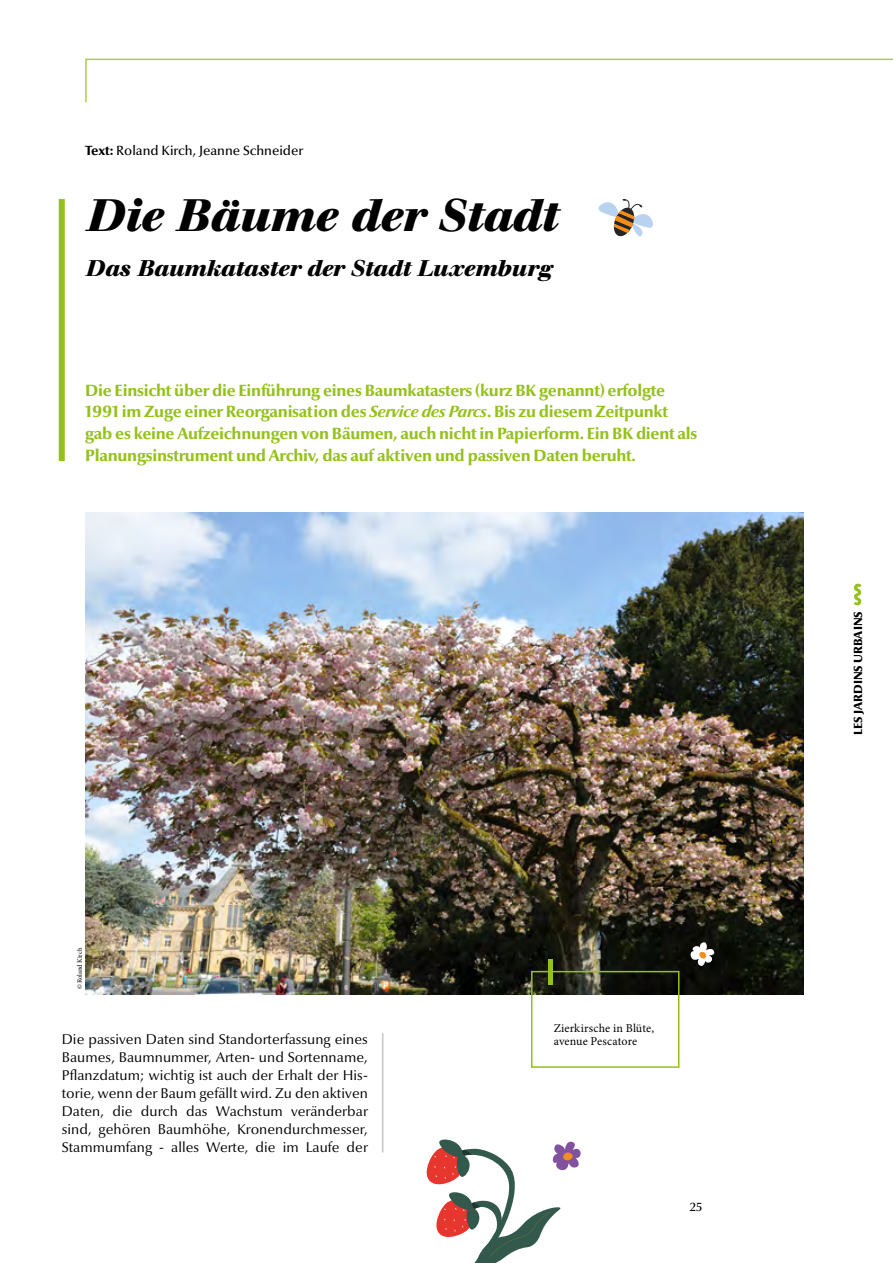
<style>
.page{position:relative;width:893px;height:1263px;background:#fff}
.page>*{position:absolute;margin:0;border:0;box-sizing:border-box;transform-origin:0 0}
.t1{font:italic 700 45px "Walbaum";color:#000}
.t2{font:italic 700 22.5px "Walbaum";color:#000}
.t3{font:800 16.5px/21.8px "Optima Nova LT Pro";letter-spacing:-.015em;color:#94c11a}
.t4{font:14.25px/18px "Optima Nova LT Pro";letter-spacing:.005em;color:#000;text-align:justify}
.t5{font:500 13.5px "Optima Nova LT Pro";color:#000}
.t6{font:12px/13.5px "Minion Pro";letter-spacing:.01em;color:#000}
.t7{font:900 12px "Optima Nova LT Pro";color:#000}
.t8{font:500 12px "Optima Nova LT Pro";color:#000}
.t9{font:6.75px "Minion Pro";letter-spacing:-.015em;color:#000}
.s1{font-weight:800}
.s2{font-style:italic}
</style>
<div class="page">
<svg style="left:854px;top:584px;width:7px;height:21px"></svg>
<hr style="left:382px;top:1033px;width:1px;height:119px;background:#c5c6c6">
<svg style="left:85px;top:58px;width:808px;height:45px"></svg>
<div style="left:59px;top:199px;width:6px;height:262px;background:#94c11a"></div>
<img style="left:86px;top:512px;width:718px;height:483px">
<div style="left:531px;top:971px;width:148px;height:97px;border:2px solid #94c11a"></div>
<div style="left:548px;top:960px;width:5px;height:25px;background:#94c11a"></div>
<svg style="left:426px;top:1139px;width:155px;height:124px"></svg>
<svg style="left:690px;top:942px;width:24px;height:24px"></svg>
<svg style="left:599px;top:199px;width:54px;height:38px"></svg>
<p class="t5" style="left:85px;top:142px;width:220px"><span class="s1">Text:</span> Roland Kirch, Jeanne Schneider</p>
<h1 class="t1" style="left:85px;top:189px;width:473px">Die Bäume der Stadt</h1>
<h2 class="t2" style="left:85px;top:255px;width:468px">Das Baumkataster der Stadt Luxemburg</h2>
<p class="t3" style="left:85px;top:379px;width:614px">Die Einsicht über die Einführung eines Baumkatasters (kurz BK genannt) erfolgte 1991 im Zuge einer Reorganisation des <span class="s2">Service des Parcs</span>. Bis zu diesem Zeitpunkt gab es keine Aufzeichnungen von Bäumen, auch nicht in Papierform. Ein BK dient als Planungsinstrument und Archiv, das auf aktiven und passiven Daten beruht.</p>
<p class="t9" style="left:75px;top:989px;width:43px;rotate:-90deg">© Roland Kirch</p>
<p class="t4" style="left:62px;top:1030px;width:308px">Die passiven Daten sind Standorterfassung eines Baumes, Baumnummer, Arten- und Sortenname, Pflanzdatum; wichtig ist auch der Erhalt der His&shy;torie, wenn der Baum gefällt wird. Zu den aktiven Daten, die durch das Wachstum veränderbar sind, gehören Baumhöhe, Kronendurchmesser, Stammumfang - alles Werte, die im Laufe der</p>
<p class="t6" style="left:554px;top:1021px;width:102px">Zierkirsche in Blüte, avenue Pescatore</p>
<p class="t8" style="left:690px;top:1199px;width:14px">25</p>
<p class="t7" style="left:850px;top:735px;width:125px;rotate:-90deg">LES JARDINS URBAINS</p>
</div>
